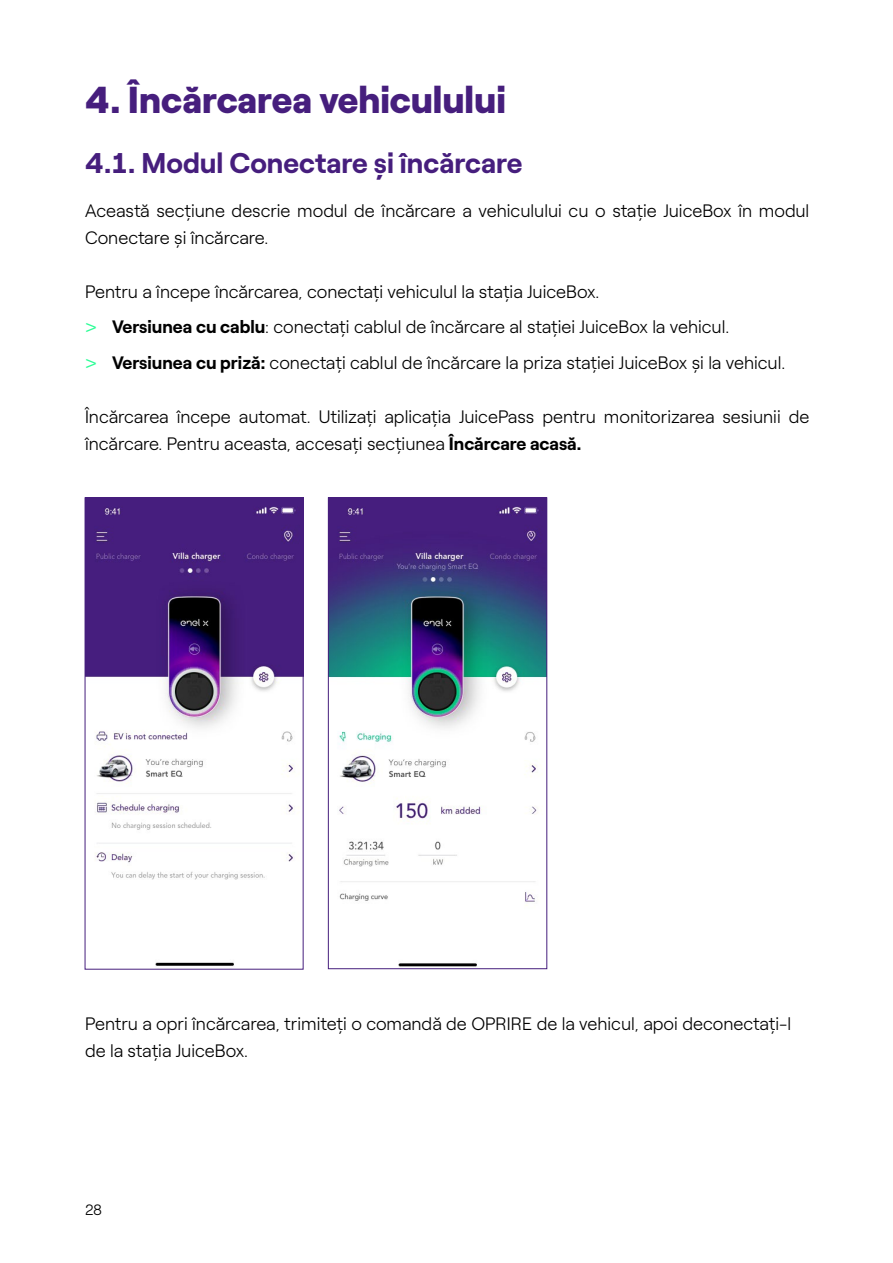
<style>
.page{position:relative;width:893px;height:1263px;background:#fff}
.page>*{position:absolute;margin:0;border:0;box-sizing:border-box;transform-origin:0 0}
.t1{font:900 37.5px "Roobert ENEL";color:#461e7d}
.t2{font:700 28.5px "Roobert ENEL";color:#461e7d}
.t3{font:300 18px/27px "Roobert ENEL";color:#000}
.t4{font:300 15px "Roobert ENEL";color:#000}
.s1{font-family:"Avenir";font-weight:500;color:#2afd95}
.s2{font-weight:700}
</style>
<div class="page">
<img style="left:87px;top:499px;width:214px;height:467px">
<div style="left:85px;top:497px;width:218px;height:472px;border:1px solid #461e7d"></div>
<img style="left:330px;top:499px;width:215px;height:468px">
<div style="left:328px;top:497px;width:219px;height:472px;border:1px solid #461e7d"></div>
<h1 class="t1" style="left:85px;top:70px;width:422px">4. Încărcarea vehiculului</h1>
<h2 class="t2" style="left:85px;top:141px;width:439px">4.1. Modul Conectare și încărcare</h2>
<p class="t3" style="left:85px;top:196px;width:726px">Această secțiune descrie modul de încărcare a vehiculului cu o stație JuiceBox în modul<br>Conectare și încărcare.</p>
<p class="t3" style="left:85px;top:272px;width:702px;line-height:35.5px">Pentru a începe încărcarea, conectați vehiculul la stația JuiceBox.<br><span class="s1">&gt;</span> <span class="s2">Versiunea cu cablu</span>: conectați cablul de încărcare al stației JuiceBox la vehicul.<br><span class="s1">&gt;</span> <span class="s2">Versiunea cu priză:</span> conectați cablul de încărcare la priza stației JuiceBox și la vehicul.</p>
<p class="t3" style="left:85px;top:402px;width:726px">Încărcarea începe automat. Utilizați aplicația JuicePass pentru monitorizarea sesiunii de încărcare. Pentru aceasta, accesați secțiunea <span class="s2">Încărcare acasă.</span></p>
<p class="t3" style="left:85px;top:1009px;width:708px">Pentru a opri încărcarea, trimiteți o comandă de OPRIRE de la vehicul, apoi deconectați-l de la stația JuiceBox.</p>
<p class="t4" style="left:85px;top:1199px;width:19px">28</p>
</div>
